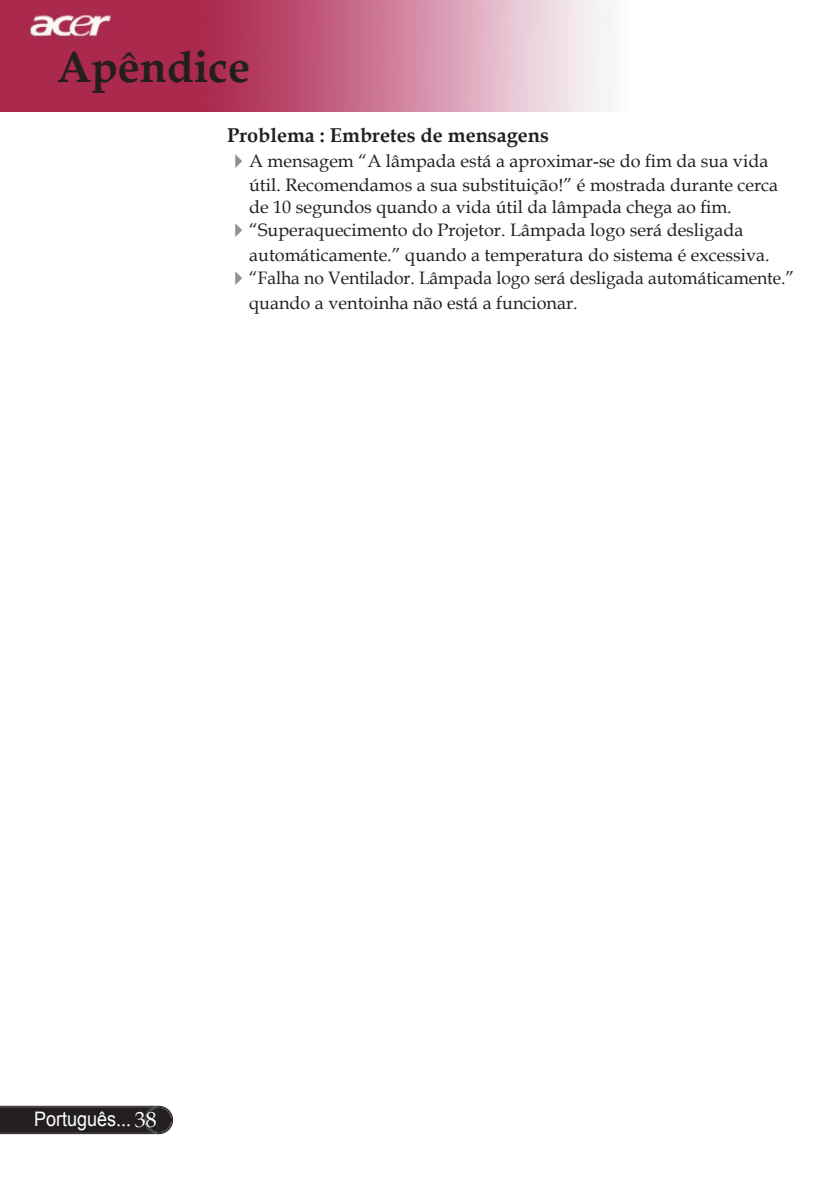
<style>
.page{position:relative;width:840px;height:1191px;background:#fff}
.page>*{position:absolute;margin:0;border:0;box-sizing:border-box;transform-origin:0 0}
.t1{font:700 44px "Book Antiqua";color:#231f20}
.t2{font:700 20px "Book Antiqua";color:#231f20}
.t3{font:20px "Arial";color:#fff;scale:.9 1}
.t4{font:18px/24.4px "Book Antiqua";color:#231f20}
.s1{color:#8b9093}
.s2{font-family:"Book Antiqua"}
.s3{font-family:"Book Antiqua";font-size:22px}
</style>
<div class="page">
<svg style="left:0;top:1105px;width:173px;height:29px;background:#312d2e"></svg>
<img style="left:0;top:0;width:610px;height:112px">
<h1 class="t1" style="left:57px;top:37px;width:195px">Apêndice</h1>
<p class="t2" style="left:227px;top:122px;width:323px">Problema : Embretes de mensagens</p>
<p class="t4" style="left:249px;top:148px;width:530px;text-indent:-22px"><span class="s1">✔</span>A mensagem “A lâmpada está a aproximar-se do fim da sua vida útil. Recomendamos a sua substituição!” é mostrada durante cerca</p>
<p class="t4" style="left:249px;top:194px;width:484px">de 10 segundos quando a vida útil da lâmpada chega ao fim.</p>
<p class="t4" style="left:249px;top:217px;width:522px;text-indent:-22px"><span class="s1">✔</span>“Superaquecimento do Projetor. Lâmpada logo será desligada automáticamente.” quando a temperatura do sistema é excessiva.</p>
<p class="t4" style="left:249px;top:265px;width:546px;text-indent:-22px"><span class="s1">✔</span>“Falha no Ventilador. Lâmpada logo será desligada automáticamente.” quando a ventoinha não está a funcionar.</p>
<p class="t3" style="left:34px;top:1106px;width:138px">Português<span class="s2">...</span> <span class="s3">38</span></p>
</div>
